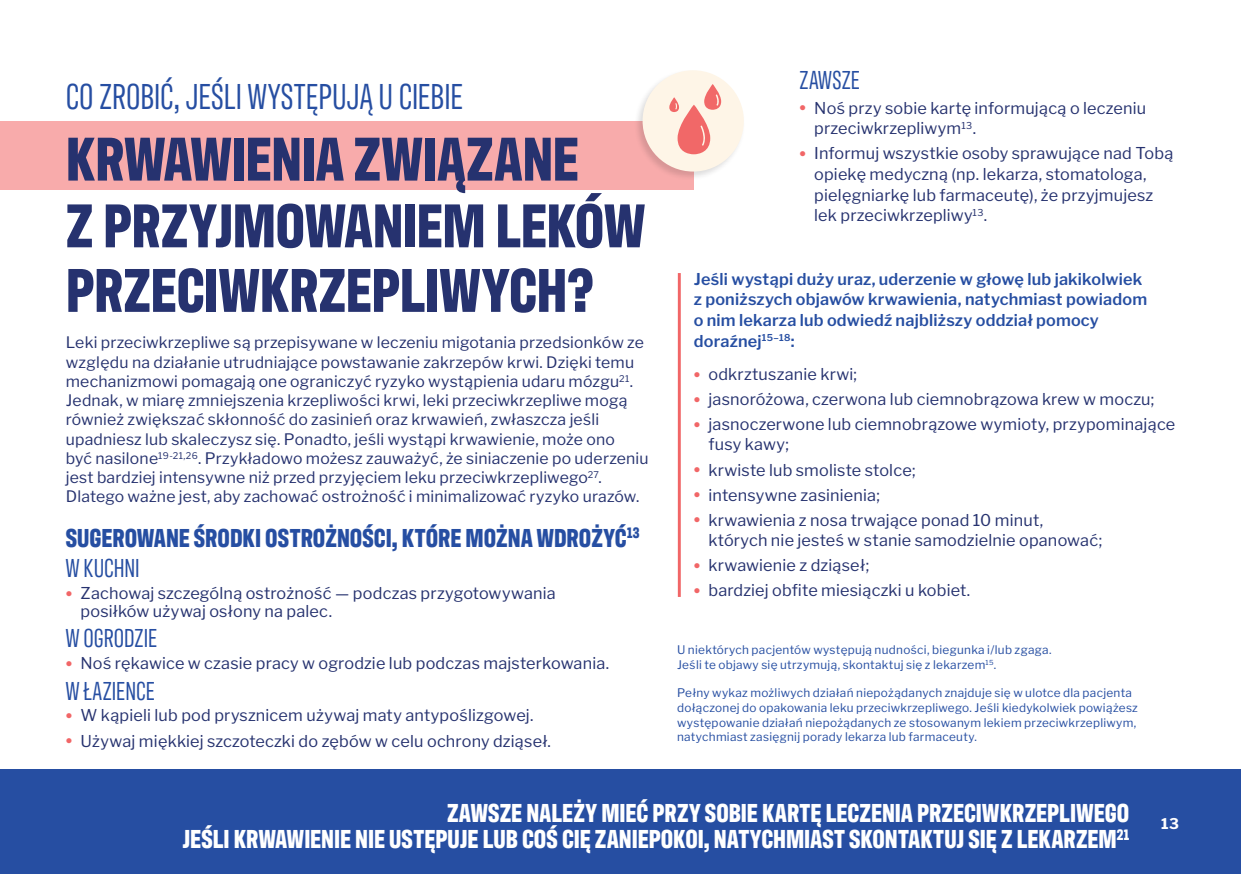
<style>
.page{position:relative;width:1241px;height:874px;background:#fff}
.page>*{position:absolute;margin:0;border:0;box-sizing:border-box;transform-origin:0 0}
.Headline{font:700 63px/64.6px "Antarctican Headline";color:#26326f}
.Headline_eyebrow{font:36.75px "Antarctican Headline";color:#264ea2}
.Footer_callout_-_BOL{font:700 26.6px "Antarctican Headline";letter-spacing:.005em;color:#fff}
.Sub-head{font:700 26.43px "Antarctican Headline";color:#264ea2}
.Sub_sub-head{font:26.43px "Antarctican Headline";color:#264ea2}
.t1{font:16.28px/20.7px "Libre Franklin";letter-spacing:.01em;color:#26326f}
.Body_text{font:600 16.28px/20.7px "Libre Franklin";letter-spacing:.01em;color:#264ea2}
.Intro_text{font:15.75px/19.2px "Libre Franklin";letter-spacing:.015em;color:#26326f}
.t2{font:700 14.7px "Libre Franklin";color:#fff}
.References{font:11.72px/14.7px "Libre Franklin";letter-spacing:.025em;color:#264ea2}
.s1{font-weight:700;font-size:19.43px;color:#f16667}
</style>
<div class="page">
<div style="left:0;top:768px;width:1240px;height:105px;background:#264ea2"></div>
<div style="left:0;top:121px;width:693px;height:69px;background:#f8abab"></div>
<div style="left:633px;top:69px;width:113px;height:112px;background:#231f20;opacity:.15"></div>
<div style="left:642px;top:70px;width:101px;height:101px;background:#fef5e7;border-radius:50%"></div>
<svg style="left:677px;top:105px;width:33px;height:49px"></svg>
<svg style="left:700px;top:125px;width:5px;height:21px"></svg>
<svg style="left:704px;top:84px;width:17px;height:26px"></svg>
<svg style="left:715px;top:94px;width:4px;height:12px"></svg>
<svg style="left:669px;top:97px;width:10px;height:15px"></svg>
<svg style="left:675px;top:103px;width:2px;height:6px"></svg>
<hr style="left:677px;top:273px;width:3px;height:323px;background:#f16667">
<p class="Headline_eyebrow" style="left:66px;top:71px;width:398px">CO ZROBIĆ, JEŚLI WYSTĘPUJĄ U CIEBIE</p>
<p class="Headline" style="left:66px;top:122px;width:514px">KRWAWIENIA ZWIĄZANE</p>
<p class="Headline" style="left:66px;top:189px;width:580px">Z PRZYJMOWANIEM LEKÓW<br>PRZECIWKRZEPLIWYCH?</p>
<p class="Intro_text" style="left:66px;top:333px;width:584px">Leki przeciwkrzepliwe są przepisywane w leczeniu migotania przedsionków ze względu na działanie utrudniające powstawanie zakrzepów krwi. Dzięki temu mechanizmowi pomagają one ograniczyć ryzyko wystąpienia udaru mózgu<sup>21</sup>.<br>Jednak, w miarę zmniejszenia krzepliwości krwi, leki przeciwkrzepliwe mogą również zwiększać skłonność do zasinień oraz krwawień, zwłaszcza jeśli upadniesz lub skaleczysz się. Ponadto, jeśli wystąpi krwawienie, może ono<br>być nasilone<sup>19-21,26</sup>. Przykładowo możesz zauważyć, że siniaczenie po uderzeniu jest bardziej intensywne niż przed przyjęciem leku przeciwkrzepliwego<sup>27</sup>.<br>Dlatego ważne jest, aby zachować ostrożność i minimalizować ryzyko urazów.</p>
<p class="Sub-head" style="left:66px;top:519px;width:575px">SUGEROWANE ŚRODKI OSTROŻNOŚCI, KTÓRE MOŻNA WDROŻYĆ<sup>13</sup></p>
<p class="Sub_sub-head" style="left:66px;top:550px;width:75px">W KUCHNI</p>
<p class="t1" style="left:80px;top:584px;width:476px;line-height:17.5px;text-indent:-15px"><span class="s1">•</span> Zachowaj szczególną ostrożność — podczas przygotowywania posiłków używaj osłony na palec.</p>
<p class="Sub_sub-head" style="left:66px;top:620px;width:93px">W OGRODZIE</p>
<p class="t1" style="left:66px;top:652px;width:545px"><span class="s1">•</span> Noś rękawice w czasie pracy w ogrodzie lub podczas majsterkowania.</p>
<p class="Sub_sub-head" style="left:66px;top:672px;width:90px">W ŁAZIENCE</p>
<p class="t1" style="left:66px;top:704px;width:469px"><span class="s1">•</span> W kąpieli lub pod prysznicem używaj maty antypoślizgowej.</p>
<p class="t1" style="left:66px;top:729px;width:486px"><span class="s1">•</span> Używaj miękkiej szczoteczki do zębów w celu ochrony dziąseł.</p>
<p class="Sub_sub-head" style="left:799px;top:62px;width:62px">ZAWSZE</p>
<p class="t1" style="left:814px;top:97px;width:333px;text-indent:-15px"><span class="s1">•</span> Noś przy sobie kartę informującą o leczeniu przeciwkrzepliwym<sup>13</sup>.</p>
<p class="t1" style="left:814px;top:143px;width:361px;text-indent:-15px"><span class="s1">•</span> Informuj wszystkie osoby sprawujące nad Tobą opiekę medyczną (np. lekarza, stomatologa, pielęgniarkę lub farmaceutę), że przyjmujesz lek przeciwkrzepliwy<sup>13</sup>.</p>
<p class="Body_text" style="left:693px;top:268px;width:455px">Jeśli wystąpi duży uraz, uderzenie w głowę lub jakikolwiek z poniższych objawów krwawienia, natychmiast powiadom o nim lekarza lub odwiedź najbliższy oddział pomocy doraźnej<sup>15–18</sup>:</p>
<p class="t1" style="left:693px;top:363px;width:165px"><span class="s1">•</span> odkrztuszanie krwi;</p>
<p class="t1" style="left:693px;top:388px;width:462px"><span class="s1">•</span> jasnoróżowa, czerwona lub ciemnobrązowa krew w moczu;</p>
<p class="t1" style="left:708px;top:413px;width:468px;text-indent:-15px"><span class="s1">•</span> jasnoczerwone lub ciemnobrązowe wymioty, przypominające fusy kawy;</p>
<p class="t1" style="left:693px;top:459px;width:223px"><span class="s1">•</span> krwiste lub smoliste stolce;</p>
<p class="t1" style="left:693px;top:484px;width:188px"><span class="s1">•</span> intensywne zasinienia;</p>
<p class="t1" style="left:708px;top:509px;width:395px;text-indent:-15px"><span class="s1">•</span> krwawienia z nosa trwające ponad 10 minut, których nie jesteś w stanie samodzielnie opanować;</p>
<p class="t1" style="left:693px;top:554px;width:177px"><span class="s1">•</span> krwawienie z dziąseł;</p>
<p class="t1" style="left:693px;top:579px;width:278px"><span class="s1">•</span> bardziej obfite miesiączki u kobiet.</p>
<p class="References" style="left:677px;top:642px;width:376px">U niektórych pacjentów występują nudności, biegunka i/lub zgaga.<br>Jeśli te objawy się utrzymują, skontaktuj się z lekarzem<sup>15</sup>.</p>
<p class="References" style="left:677px;top:685px;width:462px">Pełny wykaz możliwych działań niepożądanych znajduje się w ulotce dla pacjenta dołączonej do opakowania leku przeciwkrzepliwego. Jeśli kiedykolwiek powiążesz występowanie działań niepożądanych ze stosowanym lekiem przeciwkrzepliwym, natychmiast zasięgnij porady lekarza lub farmaceuty.</p>
<p class="Footer_callout_-_BOL" style="left:447px;top:793px;width:683px">ZAWSZE NALEŻY MIEĆ PRZY SOBIE KARTĘ LECZENIA PRZECIWKRZEPLIWEGO</p>
<p class="Footer_callout_-_BOL" style="left:183px;top:819px;width:947px">JEŚLI KRWAWIENIE NIE USTĘPUJE LUB COŚ CIĘ ZANIEPOKOI, NATYCHMIAST SKONTAKTUJ SIĘ Z LEKARZEM<sup>21</sup></p>
<p class="t2" style="left:1160px;top:814px;width:19px">13</p>
</div>
